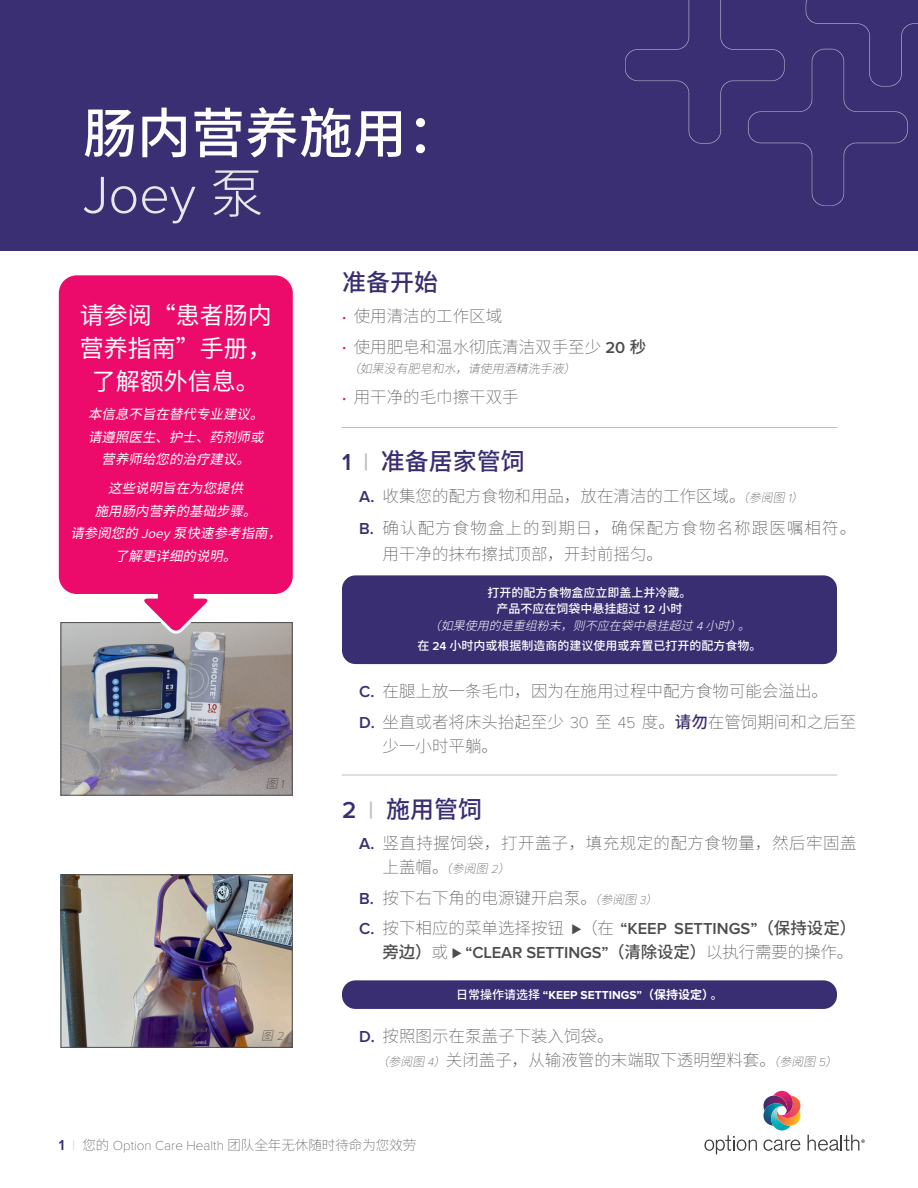
<style>
.page{position:relative;width:918px;height:1188px;background:#fff}
.page>*{position:absolute;margin:0;border:0;box-sizing:border-box;transform-origin:0 0}
.t1{font:500 54px "Noto Sans CJ Ksc";color:#fff}
.t2{font:300 54px "Proxima Nova";color:#e6e7e9}
.t3{font:24px/33px "Noto Sans CJ Ksc";color:#fff;text-align:center}
.t4{font:500 24px "Noto Sans CJ Ksc";color:#3a2e73}
.t5{font:100 16.5px/24px "Noto Sans CJ Ksc";color:#4b4c4d}
.t6{font:600 16.5px/24px "Proxima Nova";letter-spacing:-.01em;color:#4b4c4d;text-align:right}
.t7{font:100 16.5px/25.5px "Noto Sans CJ Ksc";letter-spacing:.065em;color:#4b4c4d}
.t8{font:100 16.5px "Noto Sans CJ Ksc";letter-spacing:.025em;color:#4b4c4d}
.t9{font:italic 13.5px/22.5px "Noto Sans CJ Ksc";color:#fff;text-align:center}
.t10{font:100 13.5px "Noto Sans CJ Ksc";color:#4b4c4d}
.t11{font:500 12px "Noto Sans CJ Ksc";color:#fff}
.t12{font:italic 100 12px "Noto Sans CJ Ksc";color:#4b4c4d}
.t13{font:700 12px "Proxima Nova";color:#fff}
.t14{font:italic 300 12px "Noto Sans CJ Ksc";color:#fff}
.s1{font-family:"Noto Sans CJ Ksc"}
.s2{font-family:"Proxima Nova"}
.s3{font-family:"Proxima Nova T"}
.s4{font-family:"Proxima Nova T";font-size:12px;color:#ec0b6b}
.s5{font-family:"Proxima Nova";font-weight:600}
.s6{font-weight:500}
.s7{font-family:"Proxima Nova";font-weight:600;color:#bcbdc0}
.s8{font-family:"Proxima Nova";font-weight:600;color:#3a2e73}
.s9{font-style:italic;font-size:12px}
.s10{font-family:"Proxima Nova T";font-style:italic;font-size:12px}
.s11{font-weight:500;color:#3a2e73}
.s12{font-style:normal;font-size:16.5px}
.s13{color:#3a2e73}
.s14{font-family:"Noto Sans CJ Ksc";font-weight:100}
.s15{font-family:"Proxima Nova T";font-weight:100}
.s16{font-family:"Noto Sans CJ Ksc";font-weight:500}
.s17{font-family:"Proxima Nova";font-weight:600;font-size:15px;color:#3a2e73}
.s18{font-family:"Proxima Nova T";font-size:15px;color:#bcbdc0}
</style>
<div class="page">
<img style="left:63px;top:624px;width:228px;height:170px">
<div style="left:61px;top:622px;width:232px;height:174px;border:1px solid #4b4c4d"></div>
<div style="left:0;top:0;width:918px;height:251px;background:#3b2f74"></div>
<img style="left:626px;top:0;width:292px;height:206px">
<div style="left:342px;top:980px;width:495px;height:29px;background:#3a2e73;border-radius:13px"></div>
<div style="left:342px;top:575px;width:495px;height:89px;background:#3a2e73;border-radius:14px"></div>
<hr style="left:342px;top:775px;width:495px;height:1px;background:#bcbdc0">
<hr style="left:342px;top:427px;width:495px;height:1px;background:#bcbdc0">
<svg style="left:704px;top:1091px;width:97px;height:63px"></svg>
<svg style="left:808px;top:1135px;width:57px;height:16px"></svg>
<svg style="left:138px;top:594px;width:74px;height:42px"></svg>
<div style="left:59px;top:275px;width:234px;height:319px;background:#ec0b6b;border-radius:18px"></div>
<img style="left:63px;top:876px;width:228px;height:170px">
<div style="left:61px;top:874px;width:232px;height:174px;border:1px solid #4b4c4d"></div>
<p class="t1" style="left:83px;top:103px;width:380px">肠内营养施用：</p>
<p class="t2" style="left:83px;top:170px;width:182px">Joey <span class="s1">泵</span></p>
<p class="t3" style="left:80px;top:299px;width:194px">请参阅“患者肠内营养指南”手册，了解额外信息。</p>
<p class="t9" style="left:88px;top:403px;width:184px">本信息不旨在替代专业建议。请遵照医生、护士、药剂师或营养师给您的治疗建议。</p>
<p class="t9" style="left:70px;top:477px;width:219px">这些说明旨在为您提供<br>施用肠内营养的基础步骤。<br>请参阅您的 <span class="s2">J o ey</span> 泵快速参考指南，了解更详细的说明。</p>
<p class="t12" style="left:265px;top:777px;width:22px">图 <span class="s3">1</span></p>
<p class="t12" style="left:262px;top:1029px;width:26px">图 <span class="s3">2</span></p>
<p class="t4" style="left:342px;top:269px;width:97px">准备开始</p>
<p class="t5" style="left:342px;top:304px;width:162px"><span class="s4">•</span> 使用清洁的工作区域</p>
<p class="t5" style="left:342px;top:335px;width:306px"><span class="s4">•</span> 使用肥皂和温水彻底清洁双手至少 <span class="s5">20</span> <span class="s6">秒</span></p>
<p class="t12" style="left:348px;top:361px;width:235px">（如果没有肥皂和水，请使用酒精洗手液）</p>
<p class="t5" style="left:342px;top:386px;width:178px"><span class="s4">•</span> 用干净的毛巾擦干双手</p>
<p class="t4" style="left:342px;top:448px;width:184px"><span class="s5">1</span> <span class="s7">|</span> 准备居家管饲</p>
<p class="t5" style="left:359px;top:484px;width:452px"><span class="s8">A.</span> 收集您的配方食物和用品，放在清洁的工作区域。<span class="s9">（参阅图</span> <span class="s10">1</span><span class="s9">）</span></p>
<p class="t7" style="left:382px;top:516px;width:475px;text-indent:-23px"><span class="s8">B.</span> 确认配方食物盒上的到期日，确保配方食物名称跟医嘱相符。用干净的抹布擦拭顶部，开封前摇匀。</p>
<p class="t11" style="left:488px;top:586px;width:205px">打开的配方食物盒应立即盖上并冷藏。</p>
<p class="t11" style="left:497px;top:602px;width:187px">产品不应在饲袋中悬挂超过 <span class="s5">12</span> 小时</p>
<p class="t14" style="left:429px;top:619px;width:330px">（如果使用的是重组粉末，则不应在袋中悬挂超过<span class="s2">4</span> 小时）。</p>
<p class="t11" style="left:417px;top:639px;width:346px">在 <span class="s5">24</span> 小时内或根据制造商的建议使用或弃置已打开的配方食物。</p>
<p class="t5" style="left:359px;top:679px;width:470px"><span class="s8">C.</span> 在腿上放一条毛巾，因为在施用过程中配方食物可能会溢出。</p>
<p class="t5" style="left:382px;top:710px;width:475px;text-indent:-23px"><span class="s8">D.</span> 坐直或者将床头抬起至少 <span class="s3">30</span> 至 <span class="s3">45</span> 度。<span class="s11">请勿</span>在管饲期间和之后至少一小时平躺。</p>
<p class="t4" style="left:342px;top:796px;width:142px"><span class="s5">2</span> <span class="s7">|</span> 施用管饲</p>
<p class="t8" style="left:359px;top:834px;width:499px"><span class="s8">A.</span> 竖直持握饲袋，打开盖子，填充规定的配方食物量，然后牢固盖</p>
<p class="t12" style="left:382px;top:862px;width:135px"><span class="s12">上盖帽。</span>（参阅图 <span class="s3">2</span>）</p>
<p class="t5" style="left:359px;top:886px;width:306px"><span class="s8">B.</span> 按下右下角的电源键开启泵。<span class="s9">（参阅图</span> <span class="s10">3</span><span class="s9">）</span></p>
<p class="t6" style="left:359px;top:917px;width:499px"><span class="s13">C.</span> <span class="s14">按下相应的菜单选择按钮</span> <span class="s15">⊲</span><span class="s14">（在</span> “KEEP SETTINGS”<span class="s16">（保持设定）旁边）</span><span class="s14">或</span> <span class="s15">⊲</span> “CLEAR SETTINGS”<span class="s16">（清除设定）</span><span class="s14">以执行需要的操作。</span></p>
<p class="t13" style="left:456px;top:989px;width:268px"><span class="s16">日常操作请选择</span> “KEEP SETTINGS”<span class="s1">（保持设定）</span><span class="s16">。</span></p>
<p class="t5" style="left:377px;top:1025px;width:468px;text-indent:-18px"><span class="s8">D.</span> 按照图示在泵盖子下装入饲袋。<br><span class="s9">（参阅图</span> <span class="s10">4</span><span class="s9">）</span>关闭盖子，从输液管的末端取下透明塑料套。<span class="s9">（参阅图</span> <span class="s10">5</span><span class="s9">）</span></p>
<p class="t10" style="left:59px;top:1137px;width:359px"><span class="s17">1</span> <span class="s18">|</span> 您的 <span class="s3">Option Care Health</span> 团队全年无休随时待命为您效劳</p>
</div>
